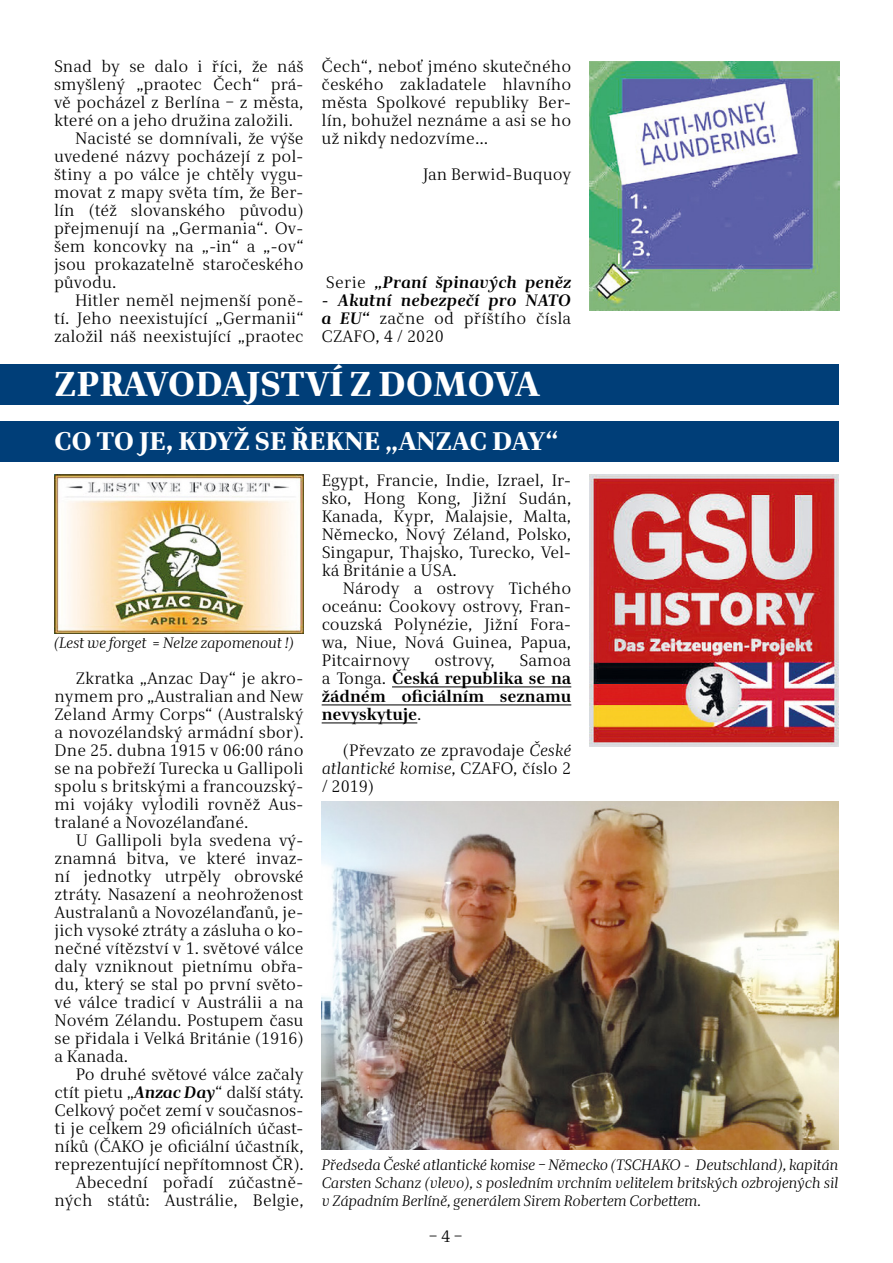
<style>
.page{position:relative;width:893px;height:1263px;background:#fff}
.page>*{position:absolute;margin:0;border:0;box-sizing:border-box;transform-origin:0 0}
.t1{font:800 34.5px "Alfon";color:#fff}
.t2{font:800 25.5px "Alfon";color:#fff}
.t3{font:16.5px/18px "Alfon";color:#000;text-align:justify}
.t4{font:700 16.5px/18px "Alfon";color:#000;text-align:justify}
.t5{font:italic 700 16.5px "Alfon";letter-spacing:.01em;color:#000}
.t6{font:italic 15px/18px "Alfon";letter-spacing:-.02em;color:#000;text-align:justify}
.s1{font-weight:400;font-style:normal}
.s2{font-weight:700;font-style:italic}
.s3{font-weight:400}
.s4{font-style:italic}
</style>
<div class="page">
<img style="left:589px;top:62px;width:250px;height:249px">
<div style="left:0;top:364px;width:839px;height:40px;background:#003e78"></div>
<div style="left:0;top:421px;width:839px;height:41px;background:#003e78"></div>
<hr style="left:392px;top:686px;width:179px;height:1px;background:#000">
<hr style="left:322px;top:704px;width:249px;height:1px;background:#000">
<hr style="left:322px;top:722px;width:95px;height:1px;background:#000">
<img style="left:55px;top:475px;width:249px;height:158px">
<img style="left:322px;top:801px;width:517px;height:348px">
<img style="left:589px;top:475px;width:249px;height:271px">
<p class="t3" style="left:322px;top:58px;width:251px">Čech“, neboť jméno skutečného českého zakladatele hlavního města Spolkové republiky Ber&shy;lín, bohužel neznáme a asi se ho už nikdy nedozvíme…</p>
<p class="t3" style="left:423px;top:166px;width:150px">Jan Berwid-‑ Buquoy</p>
<p class="t3" style="left:54px;top:58px;width:251px">Snad by se dalo i říci, že náš</p>
<p class="t3" style="left:54px;top:76px;width:251px">smyšlený „praotec Čech“ prá-</p>
<p class="t3" style="left:54px;top:94px;width:251px">vě pocházel z Berlína – z města,</p>
<p class="t3" style="left:54px;top:112px;width:241px">které on a jeho družina založili.</p>
<p class="t3" style="left:75px;top:130px;width:230px">Nacisté se domnívali, že výše</p>
<p class="t3" style="left:54px;top:148px;width:251px">uvedené názvy pocházejí z pol-</p>
<p class="t3" style="left:54px;top:166px;width:251px">štiny a po válce je chtěly vygu-</p>
<p class="t3" style="left:54px;top:184px;width:251px">movat z mapy světa tím, že Ber-</p>
<p class="t3" style="left:54px;top:202px;width:251px">lín (též slovanského původu)</p>
<p class="t3" style="left:54px;top:220px;width:251px">přejmenují na „Germania“. Ov-</p>
<p class="t3" style="left:54px;top:238px;width:251px">šem koncovky na „-in“ a „-ov“</p>
<p class="t3" style="left:54px;top:256px;width:251px">jsou prokazatelně staročeského</p>
<p class="t3" style="left:54px;top:274px;width:64px">původu.</p>
<p class="t3" style="left:75px;top:292px;width:230px">Hitler neměl nejmenší poně-</p>
<p class="t3" style="left:54px;top:310px;width:251px">tí. Jeho neexistující „Germanii“</p>
<p class="t3" style="left:54px;top:328px;width:251px">založil náš neexistující „praotec</p>
<p class="t5" style="left:326px;top:273px;width:247px"><span class="s1">Serie</span> „Praní špinavých peněz</p>
<p class="t3" style="left:322px;top:292px;width:251px"><span class="s2">- Akutní nebezpečí pro NATO a EU“</span> začne od příštího čísla CZAFO, 4 / 2020</p>
<h1 class="t1" style="left:55px;top:364px;width:487px">ZPRAVODAJSTVÍ Z DOMOVA</h1>
<h2 class="t2" style="left:54px;top:426px;width:506px">CO TO JE, KDYŽ SE ŘEKNE „ANZAC DAY“</h2>
<p class="t3" style="left:322px;top:472px;width:251px">Egypt, Francie, Indie, Izrael, Ir&shy;sko, Hong Kong, Jižní Sudán, Kanada, Kypr, Malajsie, Malta, Německo, Nový Zéland, Polsko, Singapur, Thajsko, Turecko, Vel&shy;ká Británie a USA.</p>
<p class="t3" style="left:322px;top:580px;width:251px;text-indent:21px">Národy a ostrovy Tichého oceánu: Cookovy ostrovy, Fran&shy;couzská Polynézie, Jižní Fora&shy;wa, Niue, Nová Guinea, Papua, Pitcairnovy</p>
<p class="t6" style="left:54px;top:634px;width:241px">(Lest we forget = Nelze zapomenout !)</p>
<p class="t4" style="left:322px;top:652px;width:251px;text-indent:198px"><span class="s3">Samoa a Tonga.</span> Česká republika se na žádném oficiálním seznamu nevyskytuje<span class="s3">.</span></p>
<p class="t3" style="left:322px;top:742px;width:251px;text-indent:21px">(Převzato ze zpravodaje <span class="s4">České atlantické komise</span>, CZAFO, číslo 2 / 2019)</p>
<p class="t3" style="left:435px;top:652px;width:62px">ostrovy,</p>
<p class="t3" style="left:55px;top:670px;width:251px;text-indent:21px">Zkratka „Anzac Day“ je akro&shy;nymem pro „Australian and New Zeland Army Corps“ (Australský a novozélandský armádní sbor).<br>Dne 25. dubna 1915 v 06:00 ráno se na pobřeží Turecka u Gallipoli spolu s britskými a francouzský&shy;mi vojáky vylodili rovněž Aus&shy;tralané a Novozélanďané.</p>
<p class="t3" style="left:55px;top:832px;width:251px;text-indent:21px">U Gallipoli byla svedena vý&shy;znamná bitva, ve které invaz&shy;ní jednotky utrpěly obrovské ztráty. Nasazení a neohroženost Australanů a Novozélanďanů, je&shy;jich vysoké ztráty a zásluha o ko&shy;nečné vítězství v 1. světové válce daly vzniknout pietnímu obřa&shy;du, který se stal po první světo&shy;vé válce tradicí v Austrálii a na Novém Zélandu. Postupem času se přidala i Velká Británie (1916) a Kanada.</p>
<p class="t3" style="left:55px;top:1066px;width:251px;text-align:right">Po druhé světové válce začaly ctít pietu „<span class="s2">Anzac Day</span>“ další státy.<br>Celkový počet zemí v současnos&shy;ti je celkem 29 oficiálních účast&shy;níků (ČAKO je oficiální účastník, reprezentující nepřítomnost ČR).<br>Abecední pořadí zúčastně&shy;ných států: Austrálie, Belgie,</p>
<p class="t6" style="left:322px;top:1156px;width:518px">Předseda České atlantické komise – Německo (TSCHAKO - Deutschland), kapitán Carsten Schanz (vlevo), s posledním vrchním velitelem britských ozbrojených sil v Západním Berlíně, generálem Sirem Robertem Corbettem.</p>
<p class="t3" style="left:429px;top:1228px;width:35px">– 4 –</p>
</div>
